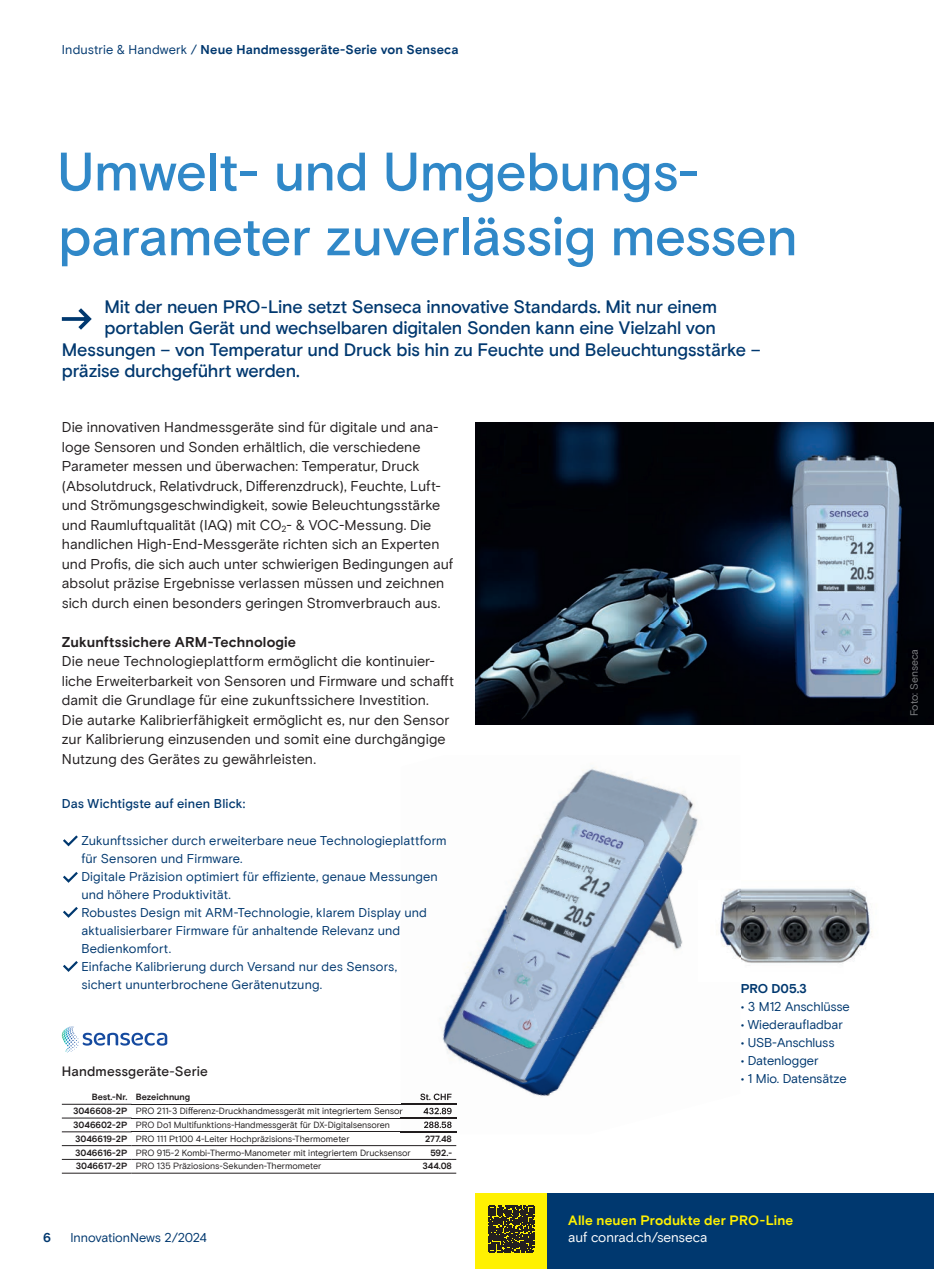
<style>
.page{position:relative;width:934px;height:1269px;background:#fff}
.page>*{position:absolute;margin:0;border:0;box-sizing:border-box;transform-origin:0 0}
.t1{font:500 54px/64.8px "Conrad Basis";letter-spacing:-.01em;color:#3088c8}
.t2{font:500 18px "Conrad Basis";letter-spacing:-.015em;color:#00386f}
.t3{font:14.25px/19.5px "Conrad Basis";color:#231f20}
.t4{font:700 14.25px "Conrad Basis";letter-spacing:.01em;color:#231f20}
.t5{font:700 13.5px "Conrad Basis";letter-spacing:.01em;color:#fff101}
.t6{font:13.5px "Conrad Basis";letter-spacing:-.005em;color:#fff}
.t7{font:500 13.5px "Conrad Basis";letter-spacing:.01em;color:#231f20}
.t8{font:12.75px/18px "Conrad Basis";letter-spacing:.01em;color:#00386f}
.t9{font:700 12.75px "Conrad Basis";letter-spacing:.01em;color:#00386f}
.t10{font:12.75px "Conrad Basis";letter-spacing:-.01em;color:#00386f}
.t11{font:500 12.75px "Conrad Basis";letter-spacing:.01em;color:#00386f}
.t12{font:12.75px "Conrad Basis";letter-spacing:-.015em;color:#00386f}
.t13{font:10.5px "Conrad Basis";letter-spacing:-.01em;color:#808285}
.t14{font:9px/14px "Conrad Basis";letter-spacing:-.005em;color:#231f20}
.t15{font:700 9px "Conrad Basis";color:#231f20}
.s1{font-weight:400}
.s2{font-weight:700}
</style>
<div class="page">
<img style="left:475px;top:423px;width:458px;height:302px">
<div style="left:547px;top:1193px;width:386px;height:76px;background:#00386f"></div>
<div style="left:475px;top:1193px;width:72px;height:76px;background:#fff101"></div>
<svg style="left:488px;top:1205px;width:46px;height:47px"></svg>
<svg style="left:62px;top:308px;width:30px;height:22px"></svg>
<hr style="left:62px;top:1103px;width:70px;height:1px;background:#231f20">
<hr style="left:132px;top:1103px;width:283px;height:1px;background:#231f20">
<hr style="left:62px;top:1117px;width:70px;height:1px;background:#231f20">
<hr style="left:132px;top:1117px;width:283px;height:1px;background:#231f20">
<hr style="left:62px;top:1131px;width:70px;height:1px;background:#231f20">
<hr style="left:132px;top:1131px;width:283px;height:1px;background:#231f20">
<hr style="left:62px;top:1145px;width:70px;height:1px;background:#231f20">
<hr style="left:132px;top:1145px;width:283px;height:1px;background:#231f20">
<hr style="left:62px;top:1159px;width:70px;height:1px;background:#231f20">
<hr style="left:132px;top:1159px;width:283px;height:1px;background:#231f20">
<hr style="left:62px;top:1172px;width:70px;height:1px;background:#231f20">
<hr style="left:132px;top:1172px;width:283px;height:1px;background:#231f20">
<hr style="left:415px;top:1145px;width:41px;height:1px;background:#231f20">
<hr style="left:415px;top:1159px;width:41px;height:1px;background:#231f20">
<hr style="left:415px;top:1172px;width:41px;height:1px;background:#231f20">
<svg style="left:83px;top:1032px;width:84px;height:13px"></svg>
<svg style="left:65px;top:1026px;width:9px;height:4px"></svg>
<img style="left:740px;top:888px;width:133px;height:75px">
<img style="left:531px;top:767px;width:154px;height:87px">
<img style="left:685px;top:794px;width:13px;height:47px">
<img style="left:447px;top:909px;width:55px;height:105px">
<img style="left:502px;top:854px;width:154px;height:160px">
<img style="left:656px;top:841px;width:84px;height:118px">
<img style="left:401px;top:1014px;width:202px;height:119px">
<img style="left:644px;top:1001px;width:12px;height:13px">
<img style="left:415px;top:1103px;width:41px;height:1px">
<img style="left:415px;top:1117px;width:41px;height:1px">
<svg style="left:401px;top:1131px;width:14px;height:1px"></svg>
<img style="left:415px;top:1131px;width:41px;height:1px">
<img style="left:420px;top:1093px;width:32px;height:7px">
<svg style="left:401px;top:1103px;width:14px;height:15px"></svg>
<img style="left:423px;top:1107px;width:28px;height:7px">
<img style="left:424px;top:1121px;width:27px;height:7px">
<svg style="left:63px;top:835px;width:15px;height:11px"></svg>
<svg style="left:63px;top:872px;width:15px;height:11px"></svg>
<svg style="left:63px;top:907px;width:15px;height:11px"></svg>
<svg style="left:63px;top:961px;width:15px;height:11px"></svg>
<p class="t9" style="left:62px;top:42px;width:398px"><span class="s1">Industrie &amp; Handwerk /</span> Neue Handmessgeräte-Serie von Senseca</p>
<h1 class="t1" style="left:57px;top:141px;width:742px">Umwelt- und Umgebungs&shy;parameter zuverlässig messen</h1>
<p class="t2" style="left:104px;top:296px;width:614px">Mit der neuen PRO-Line setzt Senseca innovative Standards. Mit nur einem</p>
<p class="t2" style="left:104px;top:317px;width:612px">portablen Gerät und wechselbaren digitalen Sonden kann eine Vielzahl von</p>
<p class="t2" style="left:62px;top:339px;width:700px">Messungen – von Temperatur und Druck bis hin zu Feuchte und Beleuchtungsstärke –</p>
<p class="t2" style="left:62px;top:361px;width:239px">präzise durchgeführt werden.</p>
<p class="t3" style="left:62px;top:418px;width:393px">Die innovativen Handmessgeräte sind für digitale und ana&shy;loge Sensoren und Sonden erhältlich, die verschiedene Parameter messen und überwachen: Temperatur, Druck (Absolutdruck, Relativdruck, Differenzdruck), Feuchte, Luft&shy;und Strömungsgeschwindigkeit, sowie Beleuchtungsstärke und Raumluftqualität (IAQ) mit CO<sub>2</sub>- &amp; VOC-Messung. Die handlichen High-End-Messgeräte richten sich an Experten und Profis, die sich auch unter schwierigen Bedingungen auf absolut präzise Ergebnisse verlassen müssen und zeichnen sich durch einen besonders geringen Stromverbrauch aus.</p>
<p class="t4" style="left:62px;top:633px;width:236px">Zukunftssichere ARM-Technologie</p>
<p class="t3" style="left:62px;top:652px;width:393px">Die neue Technologieplattform ermöglicht die kontinuier&shy;liche Erweiterbarkeit von Sensoren und Firmware und schafft damit die Grundlage für eine zukunftssichere Investition.<br>Die autarke Kalibrierfähigkeit ermöglicht es, nur den Sensor zur Kalibrierung einzusenden und somit eine durchgängige Nutzung des Gerätes zu gewährleisten.</p>
<p class="t13" style="left:907px;top:716px;width:69px;rotate:-90deg">Foto: Senseca</p>
<p class="t11" style="left:62px;top:796px;width:185px">Das Wichtigste auf einen Blick:</p>
<p class="t8" style="left:81px;top:831px;width:367px">Zukunftssicher durch erweiterbare neue Technologieplattform für Sensoren und Firmware.<br>Digitale Präzision optimiert für effiziente, genaue Messungen und höhere Produktivität.<br>Robustes Design mit ARM-Technologie, klarem Display und aktualisierbarer Firmware für anhaltende Relevanz und Bedienkomfort.<br>Einfache Kalibrierung durch Versand nur des Sensors,<br>sichert ununterbrochene Gerätenutzung.</p>
<p class="t7" style="left:62px;top:1063px;width:147px">Handmessgeräte-Serie</p>
<p class="t14" style="left:73px;top:1090px;width:331px;text-indent:19px"><span class="s2">Best.-Nr. Bezeichnung<br>3046608-2P</span> PRO 211-3 Differenz-Druckhandmessgerät mit integriertem Sensor <span class="s2">3046602-2P</span> PRO Do1 Multifunktions-Handmessgerät für DX-Digitalsensoren <span class="s2">3046619-2P</span> PRO 111 Pt100 4-Leiter Hochpräzisions-Thermometer</p>
<p class="t15" style="left:425px;top:1133px;width:28px">277.48</p>
<p class="t14" style="left:75px;top:1145px;width:337px"><span class="s2">3046616-2P</span> PRO 915-2 Kombi-Thermo-Manometer mit integriertem Drucksensor</p>
<p class="t15" style="left:430px;top:1147px;width:23px">592.-</p>
<p class="t14" style="left:76px;top:1159px;width:247px"><span class="s2">3046617-2P</span> PRO 135 Präziosions-Sekunden-Thermometer</p>
<p class="t15" style="left:422px;top:1160px;width:31px">344.08</p>
<p class="t9" style="left:43px;top:1230px;width:9px">6</p>
<p class="t10" style="left:70px;top:1230px;width:138px">InnovationNews 2/2024</p>
<p class="t9" style="left:740px;top:981px;width:68px">PRO D05.3</p>
<p class="t10" style="left:740px;top:999px;width:111px">• 3 M12 Anschlüsse</p>
<p class="t8" style="left:740px;top:1015px;width:104px">• Wiederaufladbar</p>
<p class="t10" style="left:740px;top:1035px;width:95px">• USB-Anschluss</p>
<p class="t8" style="left:740px;top:1051px;width:79px">• Datenlogger</p>
<p class="t12" style="left:740px;top:1071px;width:107px">• 1 Mio. Datensätze</p>
<p class="t5" style="left:568px;top:1212px;width:226px">Alle neuen Produkte der PRO-Line</p>
<p class="t6" style="left:568px;top:1229px;width:140px">auf conrad. ch/senseca</p>
</div>
